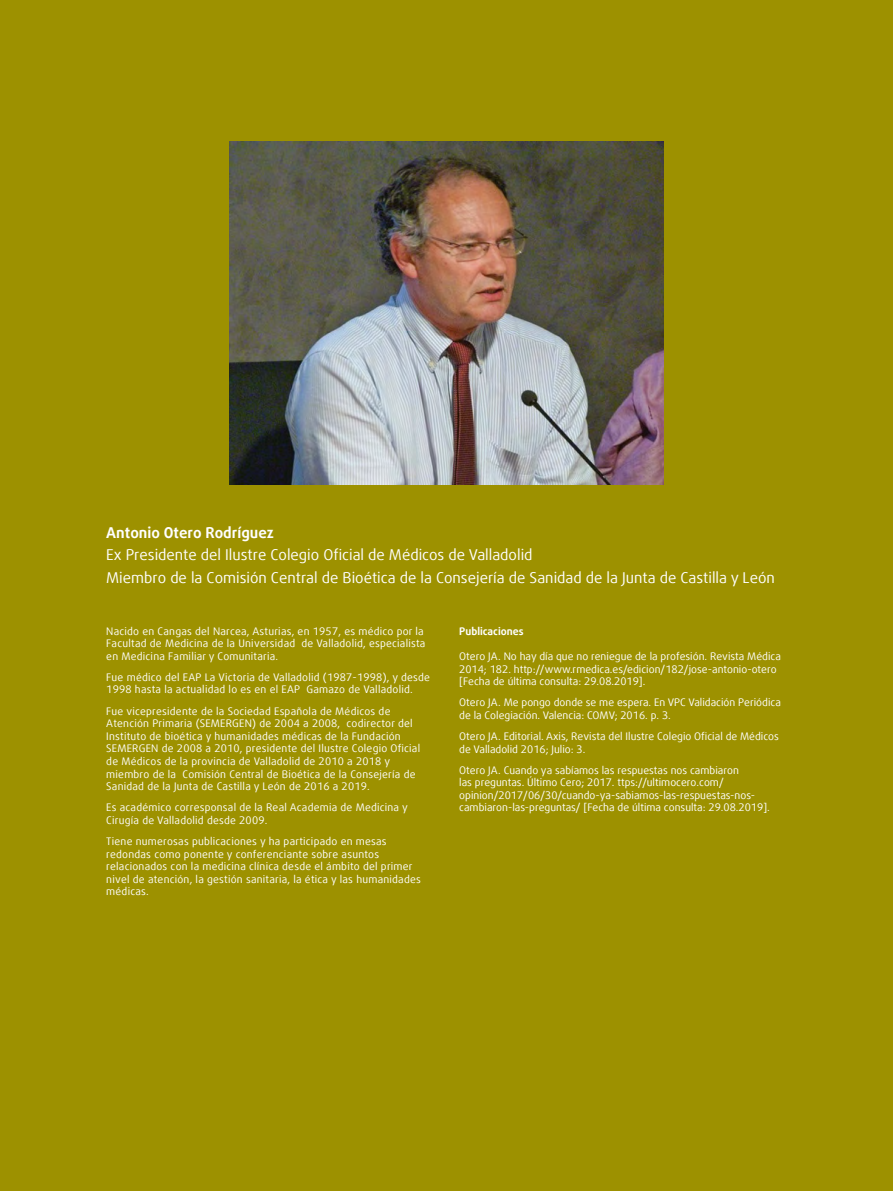
<style>
.page{position:relative;width:893px;height:1191px;background:#9d9100}
.page>*{position:absolute;margin:0;border:0;box-sizing:border-box;transform-origin:0 0}
.t1{font:15px/22.2px "Daxline Mobi Pro";color:#fff}
.t2{font:700 15px "Daxline Mobi Pro";color:#fff}
.t3{font:10.5px/12.6px "Daxline Mobi Pro";letter-spacing:.02em;color:#fff}
.t4{font:10.5px/12.6px "Daxline Mobi Pro";color:#fff}
.t5{font:700 10.5px "Daxline Mobi Pro";color:#fff}
</style>
<div class="page">
<img style="left:230px;top:142px;width:433px;height:342px">
<hr style="left:85px;top:85px;width:25px;height:2px;background:#fff">
<hr style="left:85px;top:94px;width:25px;height:2px;background:#fff">
<hr style="left:85px;top:102px;width:25px;height:2px;background:#fff">
<h1 class="t2" style="left:106px;top:523px;width:169px">Antonio Otero Rodríguez</h1>
<h1 class="t1" style="left:106px;top:544px;width:670px">Ex Presidente del Ilustre Colegio Oficial de Médicos de Valladolid<br>Miembro de la Comisión Central de Bioética de la Consejería de Sanidad de la Junta de Castilla y León</h1>
<p class="t3" style="left:106px;top:624px;width:321px">Nacido en Cangas del Narcea, Asturias, en 1957, es médico por la<br>Facultad de Medicina de la Universidad de Valladolid, especialista en Medicina Familiar y Comunitaria.</p>
<p class="t3" style="left:106px;top:671px;width:325px">Fue médico del EAP La Victoria de Valladolid (1987-1998), y desde<br>1998 hasta la actualidad lo es en el EAP Gamazo de Valladolid.</p>
<p class="t3" style="left:106px;top:704px;width:315px">Fue vicepresidente de la Sociedad Española de Médicos de Atención Primaria (SEMERGEN) de 2004 a 2008, codirector del Instituto de bioética y humanidades médicas de la Fundación SEMERGEN de 2008 a 2010, presidente del Ilustre Colegio Oficial de Médicos de la provincia de Valladolid de 2010 a 2018 y miembro de la Comisión Central de Bioética de la Consejería de Sanidad de la Junta de Castilla y León de 2016 a 2019.</p>
<p class="t3" style="left:106px;top:801px;width:303px">Es académico corresponsal de la Real Academia de Medicina y<br>Cirugía de Valladolid desde 2009.</p>
<p class="t3" style="left:106px;top:835px;width:316px">Tiene numerosas publicaciones y ha participado en mesas redondas como ponente y conferenciante sobre asuntos relacionados con la medicina clínica desde el ámbito del primer nivel de atención, la gestión sanitaria, la ética y las humanidades médicas.</p>
<p class="t5" style="left:459px;top:624px;width:66px">Publicaciones</p>
<p class="t4" style="left:459px;top:650px;width:323px">Otero JA. No hay día que no reniegue de la profesión. Revista Médica<br>2014; 182. http://www.rmedica.es/edicion/182/jose-antonio-otero [Fecha de última consulta: 29.08.2019].</p>
<p class="t4" style="left:459px;top:696px;width:323px">Otero JA. Me pongo donde se me espera. En VPC Validación Periódica de la Colegiación. Valencia: COMV; 2016. p. 3.</p>
<p class="t4" style="left:459px;top:730px;width:321px">Otero JA. Editorial. Axis, Revista del Ilustre Colegio Oficial de Médicos de Valladolid 2016; Julio: 3.</p>
<p class="t4" style="left:459px;top:763px;width:312px">Otero JA. Cuando ya sabíamos las respuestas nos cambiaron<br>las preguntas. Último Cero; 2017. ttps://ultimocero.com/ opinion/2017/06/30/cuando-ya-sabiamos-las-respuestas-nos&shy;cambiaron-las-preguntas/ [Fecha de última consulta: 29.08.2019].</p>
</div>
